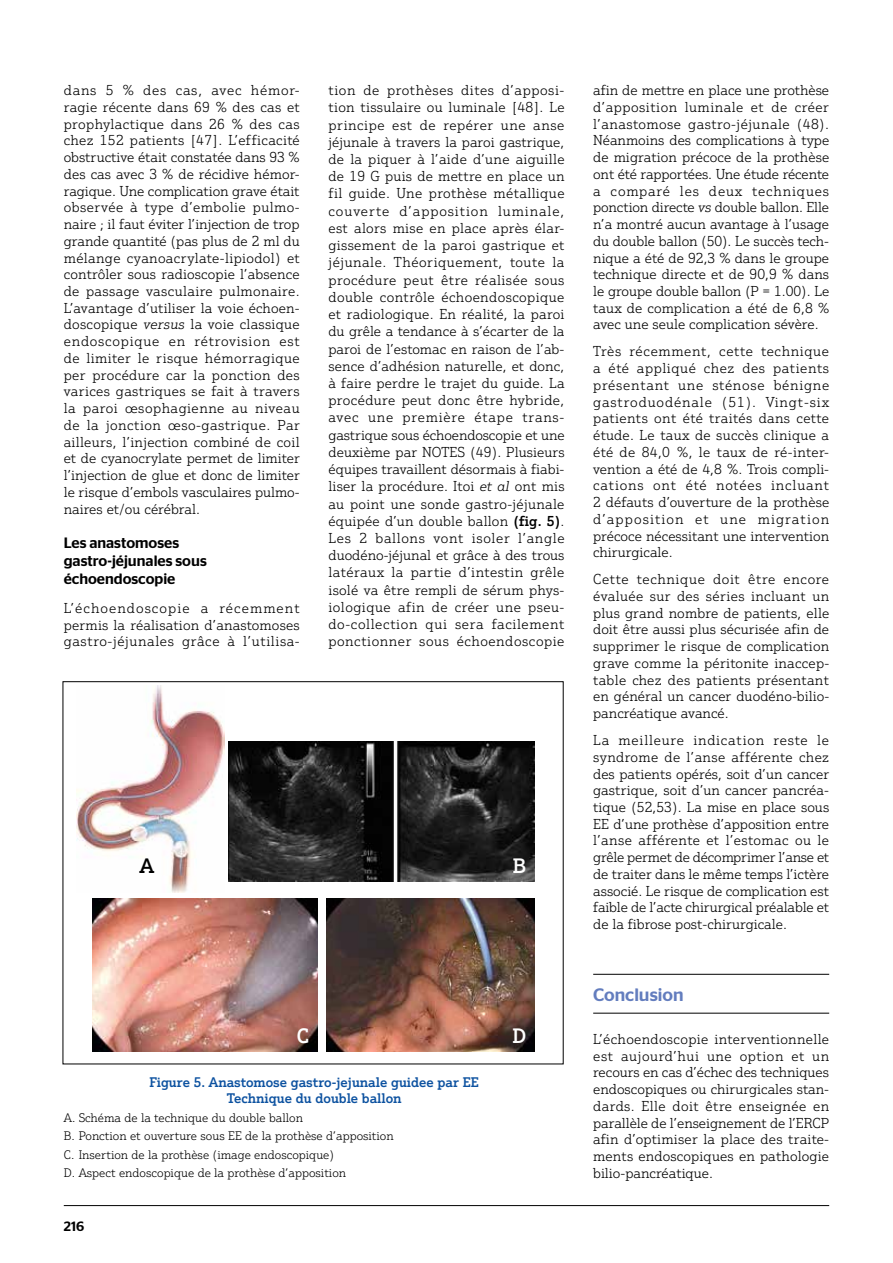
<style>
.page{position:relative;width:893px;height:1263px;background:#fff}
.page>*{position:absolute;margin:0;border:0;box-sizing:border-box;transform-origin:0 0}
.t1{font:500 20.25px "Justus Pro";color:#fff}
.t2{font:500 20.25px "Justus Pro";color:#000}
.t3{font:500 18px "Stag Sans";color:#637dbe}
.t4{font:500 15px/18px "Stag Sans";color:#000}
.t5{font:300 13.95px/16.8px "Justus Pro";color:#000;text-align:justify}
.t6{font:500 13.5px/16.2px "Justus Pro";color:#0d52a0;text-align:center}
.t7{font:500 13.5px "Stag Sans";color:#000}
.t8{font:300 12px/18.6px "Justus Pro";color:#000}
.s1{font-style:italic}
.s2{font-weight:500}
</style>
<div class="page">
<hr style="left:64px;top:1205px;width:765px;height:1px;background:#000">
<hr style="left:593px;top:974px;width:236px;height:1px;background:#000">
<hr style="left:593px;top:1013px;width:236px;height:1px;background:#000">
<img style="left:77px;top:686px;width:148px;height:206px">
<img style="left:229px;top:741px;width:306px;height:140px">
<img style="left:326px;top:898px;width:209px;height:153px">
<img style="left:92px;top:898px;width:226px;height:153px">
<p class="t5" style="left:64px;top:82px;width:238px">dans 5 % des cas, avec hémor&shy;ragie récente dans 69 % des cas et prophylactique dans 26 % des cas chez 152 patients [47]. L’efficacité obstructive était constatée dans 93 % des cas avec 3 % de récidive hémor&shy;ragique. Une complication grave était observée à type d’embolie pulmo&shy;naire ; il faut éviter l’injection de trop grande quantité (pas plus de 2 ml du mélange cyanoacrylate-lipiodol) et contrôler sous radioscopie l’absence de passage vasculaire pulmonaire.<br>L’avantage d’utiliser la voie échoen&shy;doscopique <span class="s1">versus</span> la voie classique endoscopique en rétrovision est de limiter le risque hémorragique per procédure car la ponction des varices gastriques se fait à travers la paroi œsophagienne au niveau de la jonction œso-gastrique. Par ailleurs, l’injection combiné de coil et de cyanocrylate permet de limiter l’injection de glue et donc de limiter le risque d’embols vasculaires pulmo&shy;naires et/ou cérébral.</p>
<p class="t4" style="left:64px;top:534px;width:145px">Les anastomoses gastro-jéjunales sous échoendoscopie</p>
<p class="t5" style="left:64px;top:599px;width:237px">L’échoendoscopie a récemment permis la réalisation d’anastomoses gastro-jéjunales grâce à l’utilisa-</p>
<p class="t5" style="left:328px;top:81px;width:238px;line-height:17.2px">tion de prothèses dites d’apposi&shy;tion tissulaire ou luminale [48]. Le principe est de repérer une anse jéjunale à travers la paroi gastrique, de la piquer à l’aide d’une aiguille de 19 G puis de mettre en place un fil guide. Une prothèse métallique couverte d’apposition luminale, est alors mise en place après élar&shy;gissement de la paroi gastrique et jéjunale. Théoriquement, toute la procédure peut être réalisée sous double contrôle échoendoscopique et radiologique. En réalité, la paroi du grêle a tendance à s’écarter de la paroi de l’estomac en raison de l’ab&shy;sence d’adhésion naturelle, et donc, à faire perdre le trajet du guide. La procédure peut donc être hybride, avec une première étape trans&shy;gastrique sous échoendoscopie et une deuxième par NOTES (49). Plusieurs équipes travaillent désormais à fiabi&shy;liser la procédure. Itoi <span class="s1">et al</span> ont mis au point une sonde gastro-jéjunale équipée d’un double ballon <span class="s2">(fig. 5)</span>.<br>Les 2 ballons vont isoler l’angle duodéno-jéjunal et grâce à des trous latéraux la partie d’intestin grêle isolé va être rempli de sérum phys&shy;iologique afin de créer une pseu&shy;do-collection qui sera facilement ponctionner sous échoendoscopie</p>
<p class="t5" style="left:593px;top:82px;width:238px">afin de mettre en place une prothèse d’apposition luminale et de créer l’anastomose gastro-jéjunale (48).<br>Néanmoins des complications à type de migration précoce de la prothèse ont été rapportées. Une étude récente a comparé les deux techniques ponction directe <span class="s1">vs</span> double ballon. Elle n’a montré aucun avantage à l’usage du double ballon (50). Le succès tech&shy;nique a été de 92,3 % dans le groupe technique directe et de 90,9 % dans le groupe double ballon (P = 1.00). Le taux de complication a été de 6,8 % avec une seule complication sévère.</p>
<p class="t5" style="left:593px;top:343px;width:238px">Très récemment, cette technique a été appliqué chez des patients présentant une sténose bénigne gastroduodénale (51). Vingt-six patients ont été traités dans cette étude. Le taux de succès clinique a été de 84,0 %, le taux de ré-inter&shy;vention a été de 4,8 %. Trois compli&shy;cations ont été notées incluant 2 défauts d’ouverture de la prothèse d’apposition et une migration précoce nécessitant une intervention chirurgicale.</p>
<p class="t5" style="left:593px;top:571px;width:238px">Cette technique doit être encore évaluée sur des séries incluant un plus grand nombre de patients, elle doit être aussi plus sécurisée afin de supprimer le risque de complication grave comme la péritonite inaccep&shy;table chez des patients présentant en général un cancer duodéno-bilio&shy;pancréatique avancé.</p>
<p class="t5" style="left:593px;top:731px;width:238px">La meilleure indication reste le syndrome de l’anse afférente chez des patients opérés, soit d’un cancer gastrique, soit d’un cancer pancréa&shy;tique (52,53). La mise en place sous EE d’une prothèse d’apposition entre l’anse afférente et l’estomac ou le grêle permet de décomprimer l’anse et de traiter dans le même temps l’ictère associé. Le risque de complication est faible de l’acte chirurgical préalable et de la fibrose post-chirurgicale.</p>
<h1 class="t2" style="left:140px;top:853px;width:16px">A</h1>
<h1 class="t1" style="left:513px;top:853px;width:15px">B</h1>
<h1 class="t1" style="left:297px;top:1023px;width:14px">C</h1>
<h1 class="t1" style="left:512px;top:1023px;width:15px">D</h1>
<p class="t6" style="left:149px;top:1073px;width:331px">Figure 5. Anastomose gastro-jejunale guidee par EE<br>Technique du double ballon</p>
<p class="t8" style="left:64px;top:1108px;width:331px">A. Schéma de la technique du double ballon<br>B. Ponction et ouverture sous EE de la prothèse d’apposition C. Insertion de la prothèse (image endoscopique)<br>D. Aspect endoscopique de la prothèse d’apposition</p>
<p class="t7" style="left:64px;top:1219px;width:22px">216</p>
<p class="t3" style="left:593px;top:984px;width:92px">Conclusion</p>
<p class="t5" style="left:593px;top:1030px;width:238px">L’échoendoscopie interventionnelle est aujourd’hui une option et un recours en cas d’échec des techniques endoscopiques ou chirurgicales stan&shy;dards. Elle doit être enseignée en parallèle de l’enseignement de l’ERCP afin d’optimiser la place des traite&shy;ments endoscopiques en pathologie bilio-pancréatique.</p>
</div>
